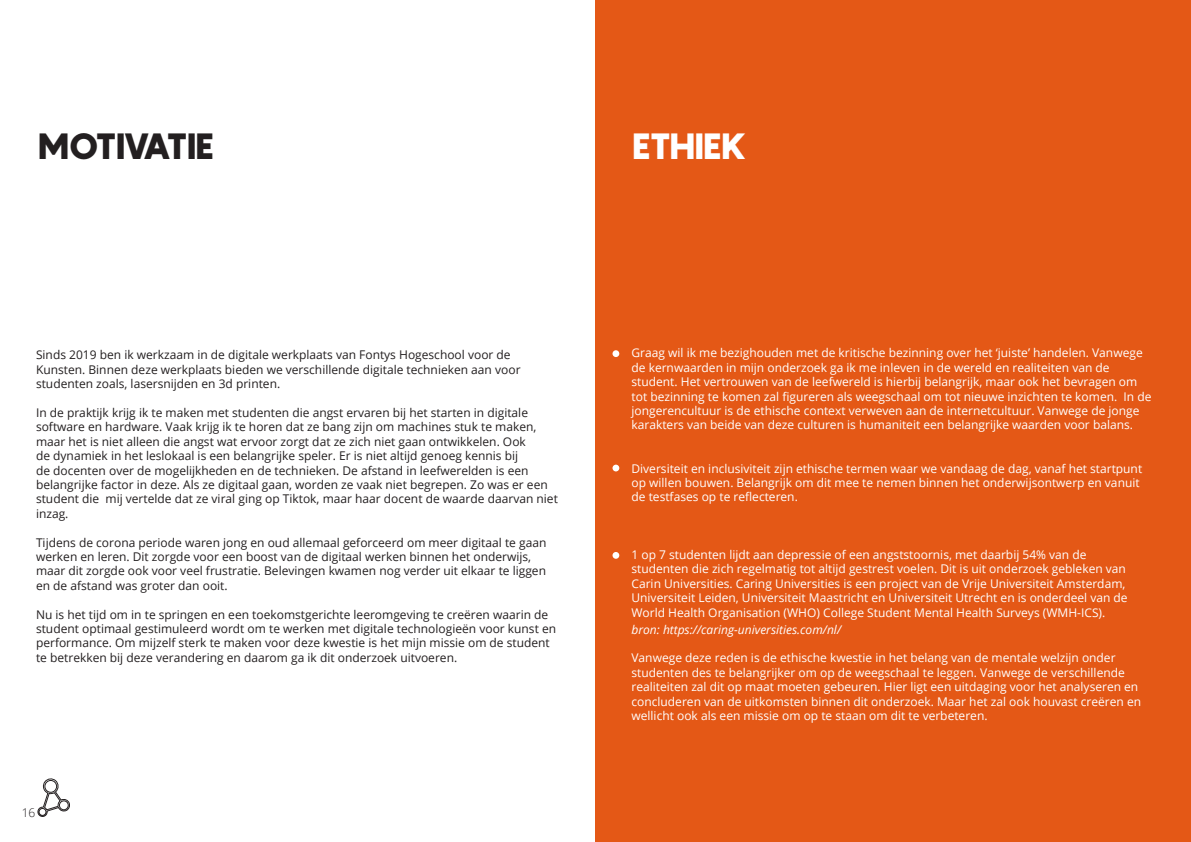
<style>
.page{position:relative;width:1191px;height:842px;background:#fff}
.page>*{position:absolute;margin:0;border:0;box-sizing:border-box;transform-origin:0 0}
.titels{font:900 36px "Pangram";letter-spacing:-.085em;color:#231f20}
.titels-2{font:900 36px "Pangram";letter-spacing:-.06em;color:#fff}
.tekst{font:12px/14.4px "Open Sans";color:#fff}
.tekst-2{font:12px/14.4px "Open Sans";color:#231f20}
.tekst-3{font:italic 12px "Open Sans";color:#fff}
.t1{font:300 12px "Open Sans";color:#231f20}
</style>
<div class="page">
<svg style="left:37px;top:778px;width:33px;height:39px"></svg>
<div style="left:595px;top:0;width:596px;height:842px;background:#e45816"></div>
<div style="left:612px;top:552px;width:7px;height:7px;background:#fff;border-radius:50%"></div>
<div style="left:612px;top:465px;width:7px;height:6px;background:#fff;border-radius:50%"></div>
<div style="left:612px;top:350px;width:7px;height:7px;background:#fff;border-radius:50%"></div>
<p class="titels" style="left:36px;top:122px;width:180px">MOTIVATIE</p>
<p class="titels-2" style="left:631px;top:122px;width:117px">ETHIEK</p>
<p class="tekst-2" style="left:36px;top:348px;width:486px">Sinds 2019 ben ik werkzaam in de digitale werkplaats van Fontys Hogeschool voor de<br>Kunsten. Binnen deze werkplaats bieden we verschillende digitale technieken aan voor studenten zoals, lasersnijden en 3d printen.</p>
<p class="tekst-2" style="left:36px;top:405px;width:523px">In de praktijk krijg ik te maken met studenten die angst ervaren bij het starten in digitale software en hardware. Vaak krijg ik te horen dat ze bang zijn om machines stuk te maken, maar het is niet alleen die angst wat ervoor zorgt dat ze zich niet gaan ontwikkelen. Ook<br>de dynamiek in het leslokaal is een belangrijke speler. Er is niet altijd genoeg kennis bij<br>de docenten over de mogelijkheden en de technieken. De afstand in leefwerelden is een belangrijke factor in deze. Als ze digitaal gaan, worden ze vaak niet begrepen. Zo was er een student die mij vertelde dat ze viral ging op Tiktok, maar haar docent de waarde daarvan niet inzag.</p>
<p class="tekst-2" style="left:36px;top:535px;width:512px">Tijdens de corona periode waren jong en oud allemaal geforceerd om meer digitaal te gaan werken en leren. Dit zorgde voor een boost van de digitaal werken binnen het onderwijs, maar dit zorgde ook voor veel frustratie. Belevingen kwamen nog verder uit elkaar te liggen en de afstand was groter dan ooit.</p>
<p class="tekst-2" style="left:36px;top:607px;width:521px">Nu is het tijd om in te springen en een toekomstgerichte leeromgeving te creëren waarin de student optimaal gestimuleerd wordt om te werken met digitale technologieën voor kunst en performance. Om mijzelf sterk te maken voor deze kwestie is het mijn missie om de student te betrekken bij deze verandering en daarom ga ik dit onderzoek uitvoeren.</p>
<p class="t1" style="left:22px;top:804px;width:15px">16</p>
<p class="tekst" style="left:631px;top:345px;width:521px">Graag wil ik me bezighouden met de kritische bezinning over het ‘juiste’ handelen. Vanwege de kernwaarden in mijn onderzoek ga ik me inleven in de wereld en realiteiten van de student. Het vertrouwen van de leefwereld is hierbij belangrijk, maar ook het bevragen om tot bezinning te komen zal figureren als weegschaal om tot nieuwe inzichten te komen. In de</p>
<p class="tekst" style="left:631px;top:403px;width:509px">jongerencultuur is de ethische context verweven aan de internetcultuur. Vanwege de jonge karakters van beide van deze culturen is humaniteit een belangrijke waarden voor balans.</p>
<p class="tekst" style="left:631px;top:461px;width:512px">Diversiteit en inclusiviteit zijn ethische termen waar we vandaag de dag, vanaf het startpunt op willen bouwen. Belangrijk om dit mee te nemen binnen het onderwijsontwerp en vanuit de testfases op te reflecteren.</p>
<p class="tekst" style="left:631px;top:547px;width:497px">1 op 7 studenten lijdt aan depressie of een angststoornis, met daarbij 54% van de studenten die zich regelmatig tot altijd gestrest voelen. Dit is uit onderzoek gebleken van Carin Universities. Caring Universities is een project van de Vrije Universiteit Amsterdam, Universiteit Leiden, Universiteit Maastricht en Universiteit Utrecht en is onderdeel van de World Health Organisation (WHO) College Student Mental Health Surveys (WMH-ICS).</p>
<p class="tekst-3" style="left:631px;top:621px;width:211px">bron: https://caring-universities.com/nl/</p>
<p class="tekst" style="left:631px;top:650px;width:511px">Vanwege deze reden is de ethische kwestie in het belang van de mentale welzijn onder studenten des te belangrijker om op de weegschaal te leggen. Vanwege de verschillende realiteiten zal dit op maat moeten gebeuren. Hier ligt een uitdaging voor het analyseren en concluderen van de uitkomsten binnen dit onderzoek. Maar het zal ook houvast creëren en wellicht ook als een missie om op te staan om dit te verbeteren.</p>
</div>
